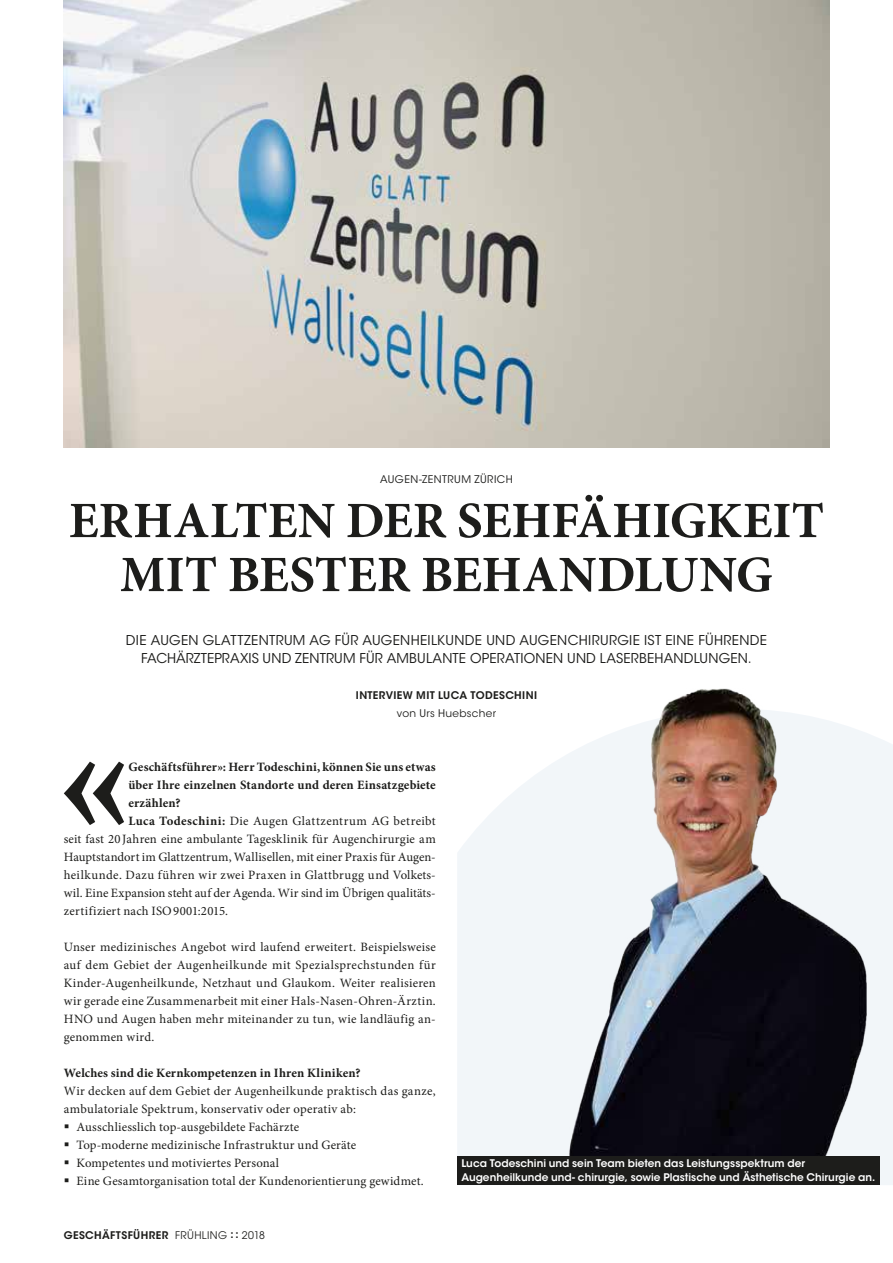
<style>
.page{position:relative;width:893px;height:1263px;background:#fff}
.page>*{position:absolute;margin:0;border:0;box-sizing:border-box;transform-origin:0 0}
.t1{font:700 51px/54px "Minion Pro";color:#1d1d1b;text-align:center}
.t2{font:13.5px/18px "ITC Avant Garde Std";letter-spacing:.02em;color:#1d1d1b;text-align:center}
.t3{font:12.75px/18px "Minion Pro";letter-spacing:.015em;color:#1d1d1b;text-align:justify}
.t4{font:700 12.75px "Minion Pro";letter-spacing:.01em;color:#1d1d1b}
.t5{font:600 10.5px/13.5px "ITC Avant Garde Std";color:#fff}
.t6{font:600 10.5px "ITC Avant Garde Std";letter-spacing:.035em;color:#1d1d1b}
.t7{font:10.5px "ITC Avant Garde Std";letter-spacing:.035em;color:#1d1d1b}
.s1{font-weight:700}
.s2{font-family:"Avant Garde";font-weight:400}
</style>
<div class="page">
<svg style="left:457px;top:739px;width:436px;height:446px;fill:#f2f6f9"></svg>
<svg style="left:64px;top:762px;width:60px;height:63px"></svg>
<img style="left:506px;top:688px;width:374px;height:468px">
<img style="left:64px;top:0;width:765px;height:447px">
<div style="left:457px;top:1156px;width:423px;height:29px;background:#1d1d1b"></div>
<p class="t7" style="left:380px;top:473px;width:134px">AUGEN-ZENTRUM ZÜRICH</p>
<h1 class="t1" style="left:69px;top:493px;width:757px">ERHALTEN DER SEHFÄHIGKEIT<br>MIT BESTER BEHANDLUNG</h1>
<p class="t2" style="left:126px;top:631px;width:643px">DIE AUGEN GLATTZENTRUM AG FÜR AUGENHEILKUNDE UND AUGENCHIRURGIE IST EINE FÜHRENDE<br>FACHÄRZTEPRAXIS UND ZENTRUM FÜR AMBULANTE OPERATIONEN UND LASERBEHANDLUNGEN.</p>
<p class="t6" style="left:356px;top:689px;width:183px">INTERVIEW MIT LUCA TODESCHINI</p>
<p class="t7" style="left:397px;top:707px;width:101px">von Urs Huebscher</p>
<p class="t4" style="left:128px;top:758px;width:309px">Geschäftsführer»: Herr Todeschini, können Sie uns etwas</p>
<p class="t4" style="left:128px;top:776px;width:309px">über Ihre einzelnen Standorte und deren Einsatzgebiete</p>
<p class="t4" style="left:128px;top:794px;width:54px">erzählen?</p>
<p class="t3" style="left:128px;top:812px;width:309px"><span class="s1">Luca Todeschini:</span> Die Augen Glattzentrum AG betreibt</p>
<p class="t3" style="left:64px;top:830px;width:374px">seit fast 20Jahren eine ambulante Tagesklinik für Augenchirurgie am</p>
<p class="t3" style="left:64px;top:848px;width:374px">Hauptstandort im Glattzentrum, Wallisellen, mit einer Praxis für Augen-</p>
<p class="t3" style="left:64px;top:866px;width:374px">heilkunde. Dazu führen wir zwei Praxen in Glattbrugg und Volkets-</p>
<p class="t3" style="left:64px;top:884px;width:374px">wil. Eine Expansion steht auf der Agenda. Wir sind im Übrigen qualitäts-</p>
<p class="t3" style="left:64px;top:902px;width:166px">zertifiziert nach ISO9001:2015.</p>
<p class="t3" style="left:64px;top:938px;width:374px">Unser medizinisches Angebot wird laufend erweitert. Beispielsweise auf dem Gebiet der Augenheilkunde mit Spezialsprechstunden für Kinder-Augenheilkunde, Netzhaut und Glaukom. Weiter realisieren wir gerade eine Zusammenarbeit mit einer Hals-Nasen-Ohren-Ärztin.<br>HNO und Augen haben mehr miteinander zu tun, wie landläufig an&shy;genommen wird.</p>
<p class="t4" style="left:64px;top:1064px;width:298px">Welches sind die Kernkompetenzen in Ihren Kliniken?</p>
<p class="t3" style="left:64px;top:1082px;width:374px">Wir decken auf dem Gebiet der Augenheilkunde praktisch das ganze,</p>
<p class="t3" style="left:64px;top:1100px;width:294px">ambulatoriale Spektrum, konservativ oder operativ ab:</p>
<p class="t3" style="left:77px;top:1118px;width:224px">Ausschliesslich top-ausgebildete Fachärzte</p>
<p class="t3" style="left:77px;top:1136px;width:281px">Top-moderne medizinische Infrastruktur und Geräte</p>
<p class="t3" style="left:77px;top:1154px;width:204px">Kompetentes und motiviertes Personal</p>
<p class="t3" style="left:76px;top:1172px;width:349px">Eine Gesamtorganisation total der Kundenorientierung gewidmet.</p>
<p class="t6" style="left:64px;top:1228px;width:203px">GESCHÄFTSFÜHRER <span class="s2">FRÜHLING</span> :: <span class="s2">2018</span></p>
<p class="t5" style="left:461px;top:1157px;width:415px">Luca Todeschini und sein Team bieten das Leistungsspektrum der<br>Augenheilkunde und- chirurgie, sowie Plastische und Ästhetische Chirurgie an.</p>
</div>
